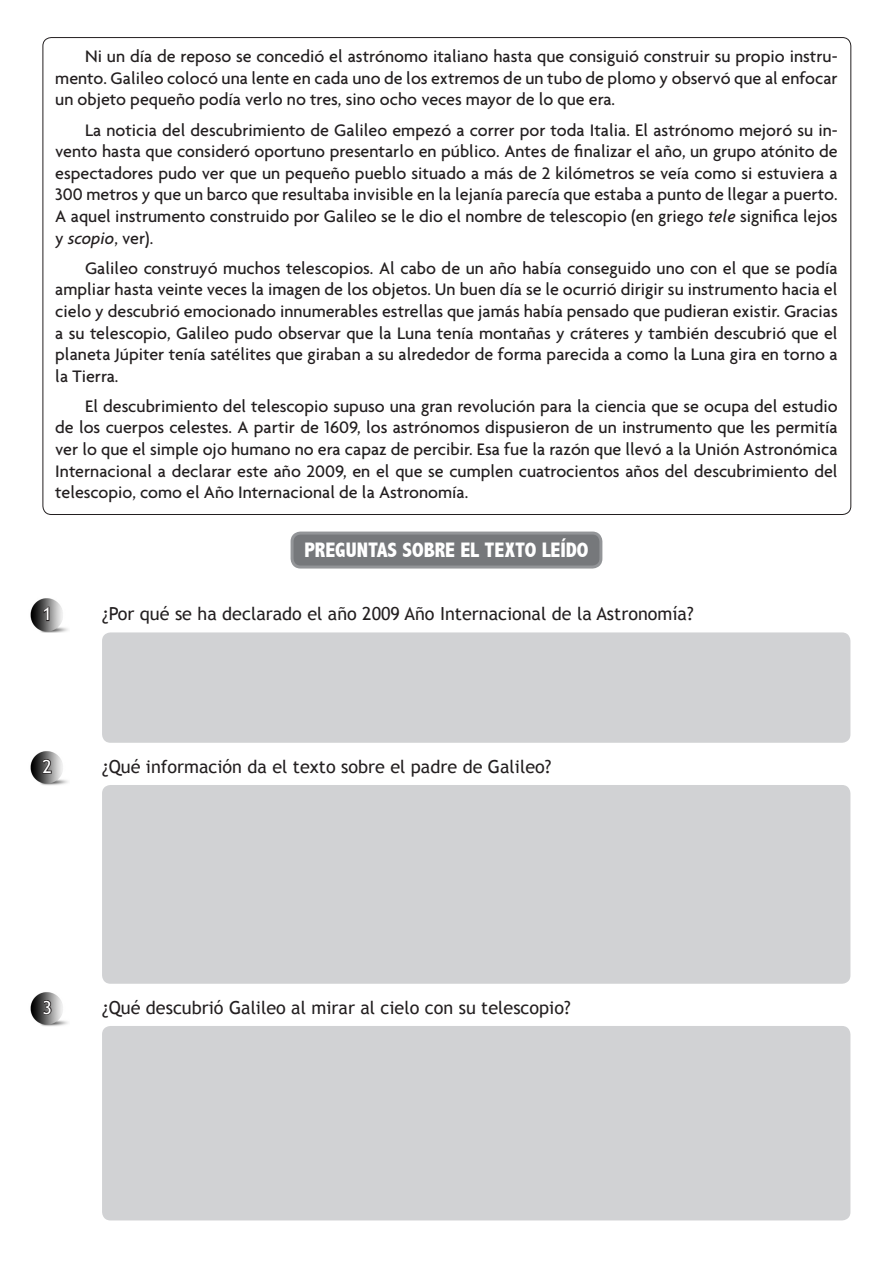
<style>
.page{position:relative;width:893px;height:1263px;background:#fff}
.page>*{position:absolute;margin:0;border:0;box-sizing:border-box;transform-origin:0 0}
.t1{font:800 condensed 21px "Abadi";color:#fff}
.t2{font:500 18px/21.6px "Agenda";color:#231f20;text-align:justify}
.t3{font:18px "Trebuchet MS";color:#231f20}
.t4{font:18px "Trebuchet MS";color:#fff}
.s1{font-style:italic}
</style>
<div class="page">
<img style="left:30px;top:992px;width:38px;height:34px">
<img style="left:30px;top:751px;width:38px;height:34px">
<img style="left:30px;top:598px;width:38px;height:35px">
<div style="left:292px;top:533px;width:309px;height:34px;background:#76787b;border-radius:9px"></div>
<div style="left:291px;top:531px;width:311px;height:37px;border:3px solid #939598;border-radius:9px"></div>
<svg style="left:43px;top:606px;width:7px;height:16px"></svg>
<div style="left:102px;top:632px;width:748px;height:111px;background:#d1d2d4;border-radius:9px"></div>
<svg style="left:41px;top:758px;width:12px;height:17px"></svg>
<div style="left:102px;top:785px;width:748px;height:199px;background:#d1d2d4;border-radius:9px"></div>
<svg style="left:42px;top:999px;width:11px;height:17px"></svg>
<div style="left:102px;top:1026px;width:748px;height:194px;background:#d1d2d4;border-radius:9px"></div>
<p class="t2" style="left:55px;top:45px;width:784px;text-indent:30px">Ni un día de reposo se concedió el astrónomo italiano hasta que consiguió construir su propio instru&shy;mento. Galileo colocó una lente en cada uno de los extremos de un tubo de plomo y observó que al enfocar un objeto pequeño podía verlo no tres, sino ocho veces mayor de lo que era.</p>
<p class="t2" style="left:55px;top:119px;width:784px;text-indent:30px">La noticia del descubrimiento de Galileo empezó a correr por toda Italia. El astrónomo mejoró su in&shy;vento hasta que consideró oportuno presentarlo en público. Antes de finalizar el año, un grupo atónito de espectadores pudo ver que un pequeño pueblo situado a más de 2 kilómetros se veía como si estuviera a 300 metros y que un barco que resultaba invisible en la lejanía parecía que estaba a punto de llegar a puerto.<br>A aquel instrumento construido por Galileo se le dio el nombre de telescopio (en griego <span class="s1">tele</span> significa lejos y <span class="s1">scopio</span>, ver).</p>
<p class="t2" style="left:55px;top:257px;width:784px;text-indent:30px">Galileo construyó muchos telescopios. Al cabo de un año había conseguido uno con el que se podía ampliar hasta veinte veces la imagen de los objetos. Un buen día se le ocurrió dirigir su instrumento hacia el cielo y descubrió emocionado innumerables estrellas que jamás había pensado que pudieran existir. Gracias a su telescopio, Galileo pudo observar que la Luna tenía montañas y cráteres y también descubrió que el planeta Júpiter tenía satélites que giraban a su alrededor de forma parecida a como la Luna gira en torno a la Tierra.</p>
<p class="t2" style="left:55px;top:395px;width:784px;text-indent:30px">El descubrimiento del telescopio supuso una gran revolución para la ciencia que se ocupa del estudio de los cuerpos celestes. A partir de 1609, los astrónomos dispusieron de un instrumento que les permitía ver lo que el simple ojo humano no era capaz de percibir. Esa fue la razón que llevó a la Unión Astronómica Internacional a declarar este año 2009, en el que se cumplen cuatrocientos años del descubrimiento del telescopio, como el Año Internacional de la Astronomía.</p>
<p class="t1" style="left:304px;top:537px;width:286px">PREGUNTAS SOBRE EL TEXTO LEÍDO</p>
<p class="t4" style="left:43px;top:603px;width:11px">1</p>
<p class="t3" style="left:102px;top:603px;width:593px">¿Por qué se ha declarado el año 2009 Año Internacional de la Astronomía?</p>
<p class="t4" style="left:43px;top:756px;width:11px">2</p>
<p class="t3" style="left:102px;top:756px;width:451px">¿Qué información da el texto sobre el padre de Galileo?</p>
<p class="t4" style="left:43px;top:997px;width:11px">3</p>
<p class="t3" style="left:102px;top:997px;width:470px">¿Qué descubrió Galileo al mirar al cielo con su telescopio?</p>
</div>
